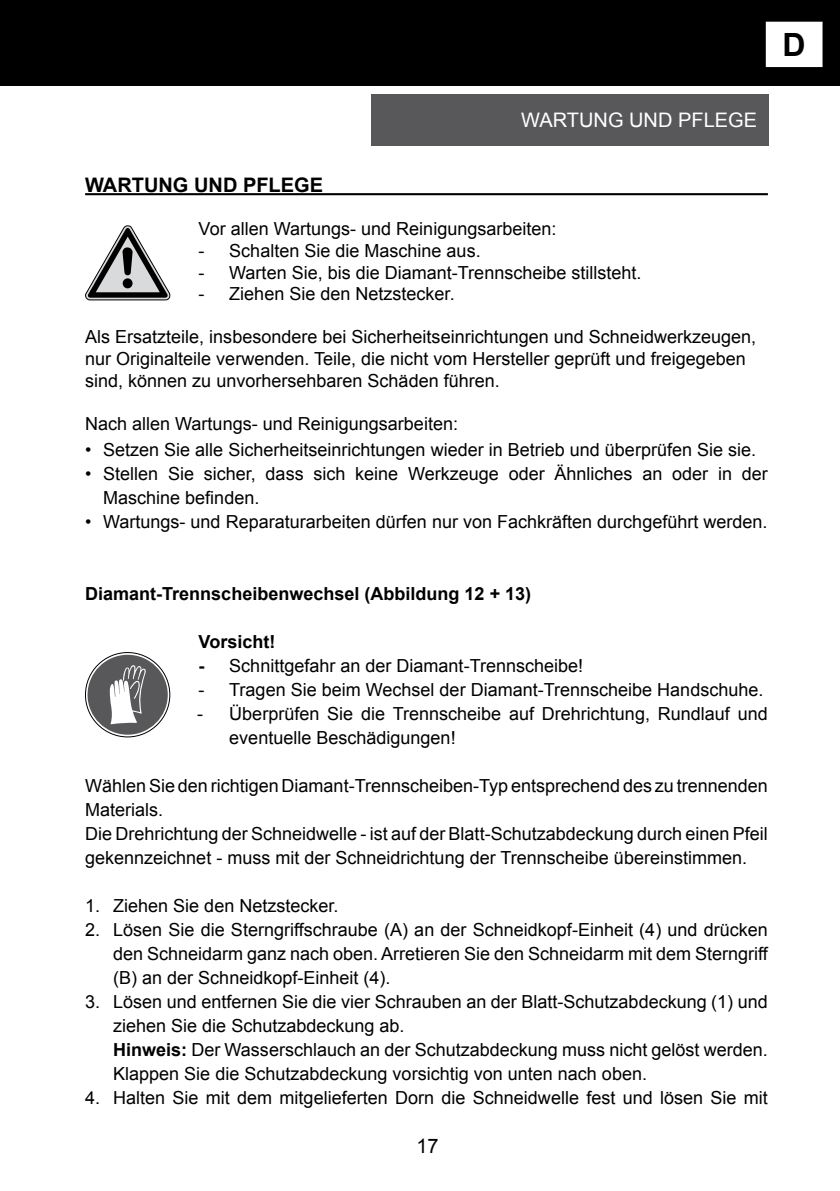
<style>
.page{position:relative;width:840px;height:1191px;background:#fff}
.page>*{position:absolute;margin:0;border:0;box-sizing:border-box;transform-origin:0 0}
.t1{font:700 32px "Arial";color:#000}
.t2{font:700 20px "Arial";color:#000}
.t3{font:20px "Arial";color:#fff}
.t4{font:20px "Arial";color:#000}
.t5{font:18px/24px "Arial";color:#000}
.t6{font:700 18px "Arial";color:#000}
.s1{font-weight:700}
</style>
<div class="page">
<hr style="left:85px;top:193px;width:682px;height:2px;background:#000">
<div style="left:0;top:0;width:839px;height:86px;background:#000"></div>
<div style="left:371px;top:94px;width:397px;height:51px;background:#58585a"></div>
<div style="left:766px;top:23px;width:55px;height:43px;background:#fff"></div>
<div style="left:765px;top:22px;width:57px;height:45px;border:2px solid #fff"></div>
<svg style="left:85px;top:225px;width:85px;height:75px"></svg>
<svg style="left:85px;top:652px;width:85px;height:85px"></svg>
<div style="left:87px;top:655px;width:81px;height:79px;background:#58585a;border-radius:50%"></div>
<svg style="left:109px;top:665px;width:37px;height:59px"></svg>
<h1 class="t1" style="left:782px;top:23px;width:25px">D</h1>
<p class="t3" style="left:521px;top:107px;width:237px">WARTUNG UND PFLEGE</p>
<p class="t2" style="left:85px;top:172px;width:239px">WARTUNG UND PFLEGE</p>
<p class="t5" style="left:198px;top:217px;width:359px">Vor allen Wartungs- und Reinigungsarbeiten:</p>
<p class="t5" style="left:198px;top:239px;width:283px">- Schalten Sie die Maschine aus.</p>
<p class="t5" style="left:198px;top:260px;width:444px">- Warten Sie, bis die Diamant-Trennscheibe stillsteht.</p>
<p class="t5" style="left:198px;top:282px;width:257px">- Ziehen Sie den Netzstecker.</p>
<p class="t5" style="left:85px;top:326px;width:672px;line-height:21.6px">Als Ersatzteile, insbesondere bei Sicherheitseinrichtungen und Schneidwerkzeugen, nur Originalteile verwenden. Teile, die nicht vom Hersteller geprüft und freigegeben sind, können zu unvorhersehbaren Schäden führen.</p>
<p class="t5" style="left:85px;top:411px;width:374px">Nach allen Wartungs- und Reinigungsarbeiten:</p>
<p class="t5" style="left:85px;top:438px;width:672px">• Setzen Sie alle Sicherheitseinrichtungen wieder in Betrieb und überprüfen Sie sie.</p>
<p class="t5" style="left:103px;top:462px;width:665px;text-indent:-18px">• Stellen Sie sicher, dass sich keine Werkzeuge oder Ähnliches an oder in der<br>Maschine befinden.</p>
<p class="t5" style="left:85px;top:510px;width:683px">• Wartungs- und Reparaturarbeiten dürfen nur von Fachkräften durchgeführt werden.</p>
<p class="t6" style="left:85px;top:582px;width:447px">Diamant-Trennscheibenwechsel (Abbildung 12 + 13)</p>
<p class="t6" style="left:198px;top:630px;width:78px">Vorsicht!</p>
<p class="t5" style="left:198px;top:654px;width:386px"><span class="s1">-</span> Schnittgefahr an der Diamant-Trennscheibe!</p>
<p class="t5" style="left:198px;top:678px;width:566px">- Tragen Sie beim Wechsel der Diamant-Trennscheibe Handschuhe.</p>
<p class="t5" style="left:229px;top:702px;width:539px;text-indent:-32px">- Überprüfen Sie die Trennscheibe auf Drehrichtung, Rundlauf und eventuelle Beschädigungen!</p>
<p class="t5" style="left:85px;top:774px;width:683px">Wählen Sie den richtigen Diamant-Trennscheiben-Typ entsprechend des zu trennenden Materials.<br>Die Drehrichtung der Schneidwelle - ist auf der Blatt-Schutzabdeckung durch einen Pfeil gekennzeichnet - muss mit der Schneidrichtung der Trennscheibe übereinstimmen.</p>
<p class="t5" style="left:85px;top:894px;width:255px">1. Ziehen Sie den Netzstecker.</p>
<p class="t5" style="left:113px;top:918px;width:656px;text-align:justify;text-indent:-28px">2. Lösen Sie die Sterngriffschraube (A) an der Schneidkopf-Einheit (4) und drücken den Schneidarm ganz nach oben. Arretieren Sie den Schneidarm mit dem Sterngriff (B) an der Schneidkopf-Einheit (4).</p>
<p class="t5" style="left:113px;top:990px;width:656px;text-indent:-28px">3. Lösen und entfernen Sie die vier Schrauben an der Blatt-Schutzabdeckung (1) und ziehen Sie die Schutzabdeckung ab.<br><span class="s1">Hinweis:</span> Der Wasserschlauch an der Schutzabdeckung muss nicht gelöst werden.<br>Klappen Sie die Schutzabdeckung vorsichtig von unten nach oben.</p>
<p class="t5" style="left:85px;top:1086px;width:684px">4. Halten Sie mit dem mitgelieferten Dorn die Schneidwelle fest und lösen Sie mit</p>
<p class="t4" style="left:416px;top:1132px;width:24px">17</p>
</div>
